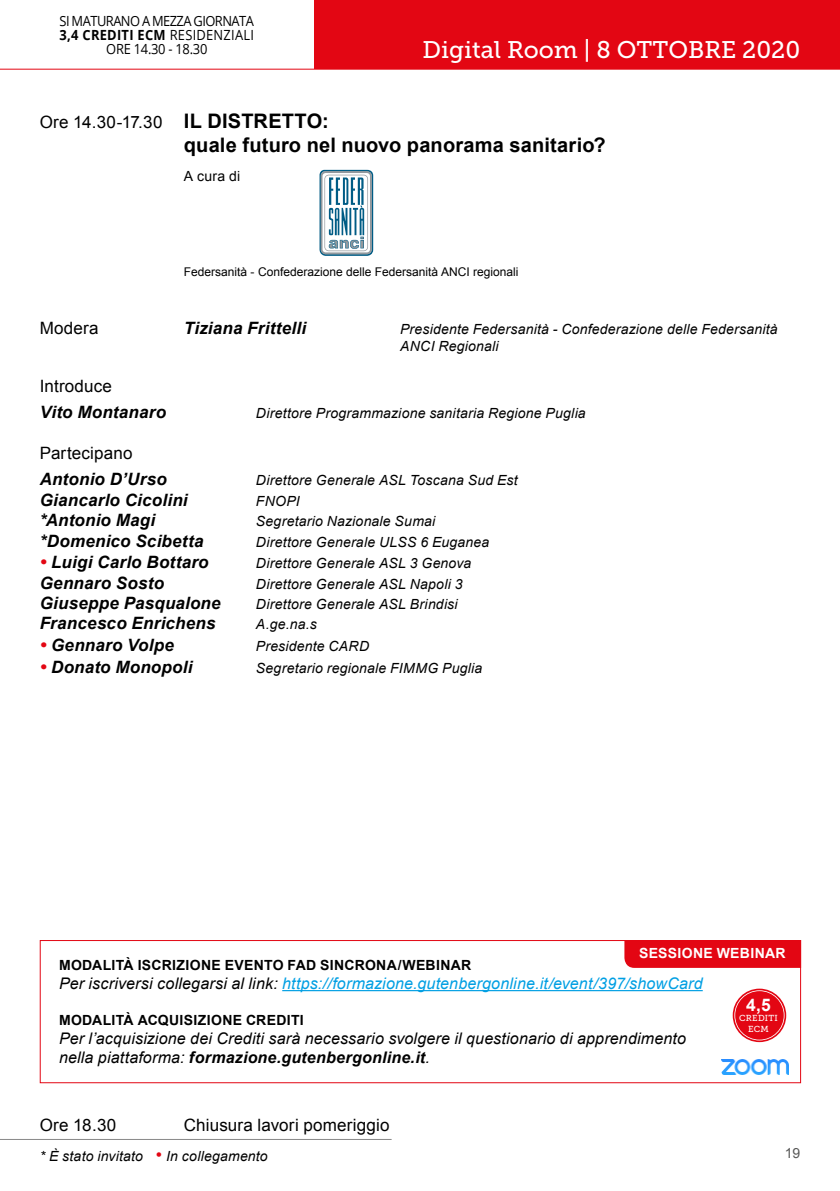
<style>
.page{position:relative;width:840px;height:1191px;background:#fff}
.page>*{position:absolute;margin:0;border:0;box-sizing:border-box;transform-origin:0 0}
.t1{font:24px "Museo Slab 500";color:#fff}
.t2{font:700 20px "Arial";letter-spacing:.01em;color:#000}
.t3{font:700 17.4px "Arial";color:#fff}
.t4{font:italic 700 17px "Arial";letter-spacing:.01em;color:#000}
.t5{font:17px "Arial";letter-spacing:.01em;color:#000}
.t6{font:italic 16px/19.2px "Arial";letter-spacing:.01em;color:#000}
.t7{font:italic 16px "Arial";letter-spacing:.01em;color:#009fe3}
.t8{font:italic 14px/16.8px "Arial";letter-spacing:.015em;color:#000}
.t9{font:700 14px "Arial";letter-spacing:.025em;color:#000}
.t10{font:14px/14px "Open Sans";letter-spacing:-.04em;color:#000;text-align:center;scale:.92 1}
.t11{font:700 14px "Arial";letter-spacing:.025em;color:#fff}
.t12{font:14px "Arial";letter-spacing:.015em;color:#000}
.t13{font:14px "Arial";color:#575756}
.t14{font:12px "Arial";color:#000}
.t15{font:8.6px/10.4px "Museo Slab 500";letter-spacing:.025em;color:#fff;text-align:center}
.s1{font-weight:700}
.s2{font-weight:700;font-size:20px}
.s3{font-size:18px;color:#e30613}
.s4{color:#000}
</style>
<div class="page">
<hr style="left:0;top:69px;width:839px;height:1px;background:#e30613">
<div style="left:314px;top:0;width:525px;height:69px;background:#e30613"></div>
<hr style="left:0;top:1139px;width:391px;height:1px;background:#878787">
<hr style="left:282px;top:990px;width:420px;height:1px;background:#009fe3">
<div style="left:40px;top:940px;width:760px;height:143px;border:1px solid #e30613"></div>
<div style="left:624px;top:940px;width:176px;height:28px;background:#e30613"></div>
<div style="left:734px;top:991px;width:49px;height:48px;background:#e30613;border-radius:50%"></div>
<div style="left:732px;top:988px;width:53px;height:54px;border:2px solid #e30613;border-radius:50%"></div>
<div style="left:735px;top:992px;width:47px;height:46px;border:2px solid #e30613;border-radius:50%"></div>
<svg style="left:319px;top:170px;width:54px;height:86px"></svg>
<img style="left:721px;top:1059px;width:66px;height:15px">
<p class="t10" style="left:60px;top:14px;width:213px">SI MATURANO A MEZZA GIORNATA<br><span class="s1">3,4 CREDITI ECM</span> RESIDENZIALI<br>ORE 14.30 - 18.30</p>
<h1 class="t1" style="left:422px;top:36px;width:379px">Digital Room | 8 OTTOBRE 2020</h1>
<p class="t5" style="left:40px;top:111px;width:290px">Ore 14.30-17.30 <span class="s2">IL DISTRETTO:</span></p>
<h2 class="t2" style="left:184px;top:132px;width:423px">quale futuro nel nuovo panorama sanitario?</h2>
<p class="t12" style="left:184px;top:167px;width:58px">A cura di</p>
<p class="t14" style="left:184px;top:264px;width:336px">Federsanità - Confederazione delle Federsanità ANCI regionali</p>
<p class="t5" style="left:40px;top:317px;width:60px">Modera</p>
<p class="t4" style="left:184px;top:317px;width:124px">Tiziana Frittelli</p>
<p class="t8" style="left:400px;top:321px;width:379px">Presidente Federsanità - Confederazione delle Federsanità<br>ANCI Regionali</p>
<p class="t5" style="left:40px;top:374px;width:74px">Introduce</p>
<p class="t4" style="left:40px;top:401px;width:128px">Vito Montanaro</p>
<p class="t8" style="left:256px;top:405px;width:331px">Direttore Programmazione sanitaria Regione Puglia</p>
<p class="t5" style="left:40px;top:442px;width:94px">Partecipano</p>
<p class="t4" style="left:40px;top:468px;width:128px">Antonio D’Urso</p>
<p class="t8" style="left:256px;top:472px;width:263px">Direttore Generale ASL Toscana Sud Est</p>
<p class="t4" style="left:40px;top:489px;width:149px">Giancarlo Cicolini</p>
<p class="t8" style="left:256px;top:492px;width:45px">FNOPI</p>
<p class="t4" style="left:40px;top:509px;width:117px">*Antonio Magi</p>
<p class="t8" style="left:256px;top:513px;width:181px">Segretario Nazionale Sumai</p>
<p class="t4" style="left:40px;top:529px;width:165px">*Domenico Scibetta</p>
<p class="t8" style="left:256px;top:533px;width:235px">Direttore Generale ULSS 6 Euganea</p>
<p class="t4" style="left:40px;top:551px;width:170px"><span class="s3">•</span> Luigi Carlo Bottaro</p>
<p class="t8" style="left:256px;top:555px;width:217px">Direttore Generale ASL 3 Genova</p>
<p class="t4" style="left:40px;top:571px;width:126px">Gennaro Sosto</p>
<p class="t8" style="left:256px;top:575px;width:208px">Direttore Generale ASL Napoli 3</p>
<p class="t4" style="left:40px;top:592px;width:182px">Giuseppe Pasqualone</p>
<p class="t8" style="left:256px;top:596px;width:203px">Direttore Generale ASL Brindisi</p>
<p class="t4" style="left:40px;top:612px;width:177px">Francesco Enrichens</p>
<p class="t8" style="left:256px;top:616px;width:62px">A.ge.na.s</p>
<p class="t4" style="left:40px;top:634px;width:136px"><span class="s3">•</span> Gennaro Volpe</p>
<p class="t8" style="left:256px;top:638px;width:115px">Presidente CARD</p>
<p class="t4" style="left:40px;top:655px;width:154px"><span class="s3">•</span> Donato Monopoli</p>
<p class="t8" style="left:256px;top:659px;width:228px">Segretario regionale FIMMG Puglia</p>
<p class="t11" style="left:638px;top:944px;width:148px">SESSIONE WEBINAR</p>
<p class="t3" style="left:745px;top:993px;width:26px">4,5</p>
<p class="t15" style="left:738px;top:1013px;width:40px">CREDITI<br>ECM</p>
<p class="t9" style="left:59px;top:955px;width:413px">MODALITÀ ISCRIZIONE EVENTO FAD SINCRONA/WEBINAR</p>
<p class="t7" style="left:59px;top:973px;width:645px"><span class="s4">Per iscriversi collegarsi al link:</span> https://formazione.gutenbergonline.it/event/397/showCard</p>
<p class="t9" style="left:59px;top:1010px;width:246px">MODALITÀ ACQUISIZIONE CREDITI</p>
<p class="t6" style="left:59px;top:1029px;width:628px">Per l’acquisizione dei Crediti sarà necessario svolgere il questionario di apprendimento nella piattaforma: <span class="s1">formazione.gutenbergonline.it</span>.</p>
<p class="t5" style="left:40px;top:1113px;width:78px">Ore 18.30</p>
<p class="t5" style="left:184px;top:1113px;width:207px">Chiusura lavori pomeriggio</p>
<p class="t8" style="left:40px;top:1148px;width:229px">* È stato invitato <span class="s3">•</span> In collegamento</p>
<p class="t13" style="left:784px;top:1144px;width:17px">19</p>
</div>
